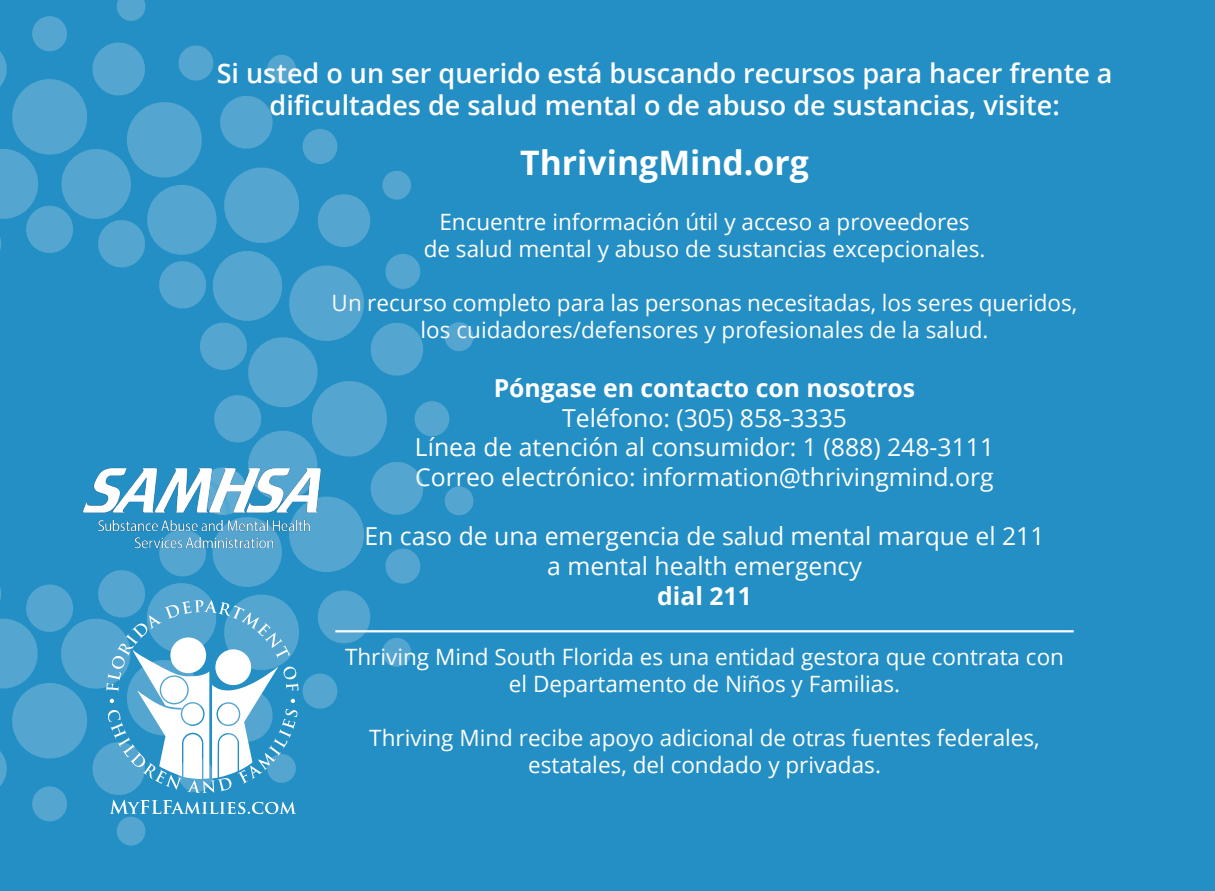
<style>
.page{position:relative;width:1215px;height:891px;background:#248fc4}
.page>*{position:absolute;margin:0;border:0;box-sizing:border-box;transform-origin:0 0}
.t1{font:700 33.75px "Open Sans";color:#fff}
.t2{font:600 27px "Open Sans";color:#fff}
.t3{font:24.75px "Open Sans";color:#fff}
.t4{font:700 24.75px "Open Sans";color:#fff}
.t5{font:22.5px/27px "Open Sans";color:#fff;text-align:center}
</style>
<div class="page">
<svg style="left:0;top:51px;width:7px;height:36px"></svg>
<svg style="left:0;top:751px;width:7px;height:35px"></svg>
<div style="left:32px;top:16px;width:35px;height:35px;background:#54a5d0;border-radius:50%"></div>
<div style="left:32px;top:786px;width:35px;height:35px;background:#54a5d0;border-radius:50%"></div>
<div style="left:415px;top:401px;width:34px;height:35px;background:#54a5d0;border-radius:50%"></div>
<div style="left:12px;top:79px;width:75px;height:76px;background:#54a5d0;border-radius:50%"></div>
<div style="left:12px;top:683px;width:75px;height:76px;background:#54a5d0;border-radius:50%"></div>
<div style="left:312px;top:381px;width:75px;height:76px;background:#54a5d0;border-radius:50%"></div>
<svg style="left:444px;top:322px;width:30px;height:29px"></svg>
<svg style="left:116px;top:0;width:30px;height:21px"></svg>
<svg style="left:444px;top:486px;width:30px;height:30px"></svg>
<div style="left:26px;top:206px;width:47px;height:47px;background:#54a5d0;border-radius:50%"></div>
<div style="left:26px;top:585px;width:47px;height:47px;background:#54a5d0;border-radius:50%"></div>
<div style="left:214px;top:395px;width:47px;height:47px;background:#54a5d0;border-radius:50%"></div>
<svg style="left:0;top:146px;width:41px;height:105px"></svg>
<svg style="left:0;top:586px;width:41px;height:106px"></svg>
<svg style="left:58px;top:40px;width:368px;height:370px"></svg>
<svg style="left:58px;top:428px;width:368px;height:418px"></svg>
<div style="left:182px;top:704px;width:21px;height:20px;background:#fff;border-radius:50%"></div>
<div style="left:161px;top:677px;width:26px;height:26px;background:#fff;border-radius:50%"></div>
<hr style="left:335px;top:630px;width:739px;height:2px;background:#fff">
<img style="left:73px;top:446px;width:262px;height:116px">
<p class="t2" style="left:217px;top:54px;width:897px">Si usted o un ser querido está buscando recursos para hacer frente a</p>
<p class="t2" style="left:270px;top:87px;width:792px">dificultades de salud mental o de abuso de sustancias, visite:</p>
<p class="t1" style="left:520px;top:139px;width:290px">ThrivingMind.org</p>
<p class="t5" style="left:439px;top:207px;width:532px">Encuentre información útil y acceso a proveedores</p>
<p class="t5" style="left:424px;top:234px;width:563px">de salud mental y abuso de sustancias excepcionales.</p>
<p class="t5" style="left:332px;top:288px;width:747px">Un recurso completo para las personas necesitadas, los seres queridos,</p>
<p class="t5" style="left:421px;top:315px;width:569px">los cuidadores/defensores y profesionales de la salud.</p>
<p class="t4" style="left:494px;top:371px;width:423px">Póngase en contacto con nosotros</p>
<p class="t3" style="left:562px;top:401px;width:286px">Teléfono: (305) 858-3335</p>
<p class="t3" style="left:415px;top:430px;width:581px">Línea de atención al consumidor: 1 (888) 248-3111</p>
<p class="t3" style="left:415px;top:460px;width:580px">Correo electrónico: information@thrivingmind.org</p>
<p class="t3" style="left:365px;top:520px;width:682px">En caso de una emergencia de salud mental marque el 211</p>
<p class="t3" style="left:547px;top:549px;width:316px">a mental health emergency</p>
<p class="t4" style="left:657px;top:578px;width:96px">dial 211</p>
<p class="t5" style="left:345px;top:642px;width:721px">Thriving Mind South Florida es una entidad gestora que contrata con el Departamento de Niños y Familias.</p>
<p class="t5" style="left:369px;top:723px;width:672px">Thriving Mind recibe apoyo adicional de otras fuentes federales, estatales, del condado y privadas.</p>
</div>
